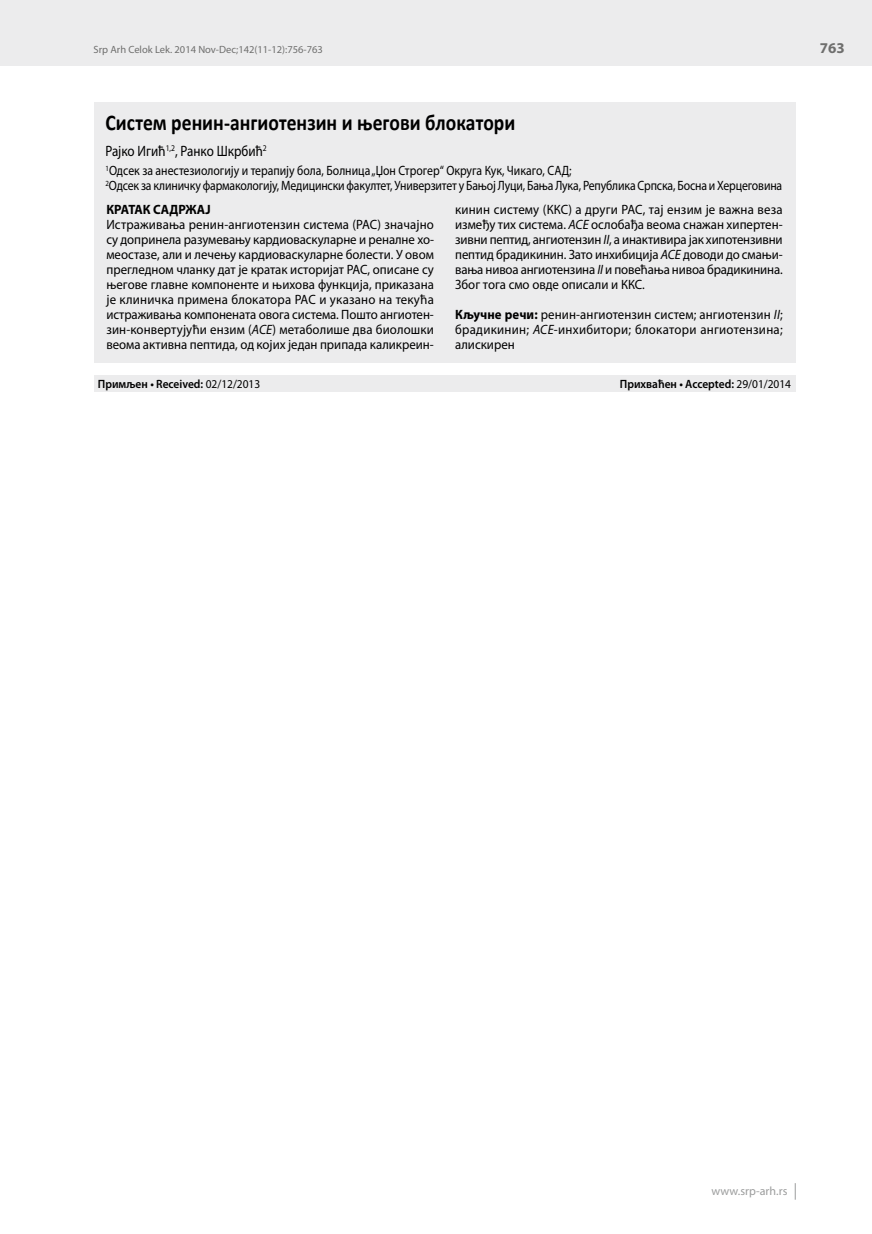
<style>
.page{position:relative;width:872px;height:1234px;background:#fff}
.page>*{position:absolute;margin:0;border:0;box-sizing:border-box;transform-origin:0 0}
.t1{font:700 22.5px "Calibri";color:#000;scale:.87 1}
.t2{font:15px "Myriad Pro";color:#000;scale:.87 1}
.t3{font:700 15px "Myriad Pro";color:#6f6f6e}
.t4{font:13.5px/15px "Myriad Pro";letter-spacing:-.005em;color:#000;text-align:justify;scale:.95 1}
.t5{font:13.5px/15px "Myriad Pro";letter-spacing:-.005em;color:#000;scale:.87 1}
.t6{font:700 13.5px "Myriad Pro";color:#000;scale:.95 1}
.t7{font:600 12px "Myriad Pro";color:#000;scale:.95 1}
.t8{font:12px "Myriad Pro";letter-spacing:.005em;color:#9c9d9d}
.t9{font:10.5px "Myriad Pro";color:#6f6f6e}
.s1{font-style:italic}
.s2{font-weight:700}
.s3{font-weight:400}
</style>
<div class="page">
<div style="left:0;top:0;width:872px;height:66px;background:#ececed"></div>
<svg style="left:795px;top:1183px;width:1px;height:16px"></svg>
<div style="left:94px;top:102px;width:701px;height:260px;background:#ececed"></div>
<div style="left:94px;top:375px;width:701px;height:16px;background:#ececed"></div>
<p class="t9" style="left:94px;top:44px;width:231px">Srp Arh Celok Lek. 2014 Nov-Dec;142(11-12):756-763</p>
<p class="t3" style="left:820px;top:40px;width:26px">763</p>
<h1 class="t1" style="left:105px;top:108px;width:472px">Систем ренин-ангиотензин и његови блокатори</h1>
<p class="t2" style="left:105px;top:143px;width:187px">Рајко Игић<sup>1,2</sup>, Ранко Шкрбић<sup>2</sup></p>
<p class="t5" style="left:105px;top:163px;width:779px"><sup>1</sup>Одсек за анестезиологију и терапију бола, Болница „Џон Строгер“ Округа Кук, Чикаго, САД;<br><sup>2</sup>Одсек за клиничку фармакологију, Медицински факултет, Универзитет у Бањој Луци, Бања Лука, Република Српска, Босна и Херцеговина</p>
<p class="t6" style="left:106px;top:202px;width:111px">КРАТАК САДРЖАЈ</p>
<p class="t4" style="left:106px;top:217px;width:346px">Истраживања ренин-ангиотензин система (РАС) значајно су допринела разумевању кардиоваскуларне и реналне хо&shy;меостазе, али и лечењу кардиоваскуларне болести. У овом прегледном чланку дат је кратак историјат РАС, описане су његове главне компоненте и њихова функција, приказана је клиничка примена блокатора РАС и указано на текућа истраживања компонената овога система. Пошто ангиотен&shy;зин-конвертујући ензим (<span class="s1">ACE</span>) метаболише два биолошки веома активна пептида, од којих један припада каликреин-</p>
<p class="t4" style="left:455px;top:202px;width:346px">кинин систему (ККС) а други РАС, тај ензим је важна веза између тих система. <span class="s1">ACE</span> ослобађа веома снажан хипертен&shy;зивни пептид, ангиотензин <span class="s1">II</span>, а инактивира јак хипотензивни пептид брадикинин. Зато инхибиција <span class="s1">ACE</span> доводи до смањи&shy;вања нивоа ангиотензина <span class="s1">II</span> и повећања нивоа брадикинина.<br>Због тога смо овде описали и ККС.</p>
<p class="t4" style="left:455px;top:307px;width:346px"><span class="s2">Кључне речи:</span> ренин-ангиотензин систем; ангиотензин <span class="s1">II</span>; брадикинин; <span class="s1">ACE</span>-инхибитори; блокатори ангиотензина; алискирен</p>
<p class="t7" style="left:98px;top:377px;width:173px">Примљен • Received: <span class="s3">02/12/2013</span></p>
<p class="t7" style="left:620px;top:377px;width:182px">Прихваћен • Accepted: <span class="s3">29/01/2014</span></p>
<p class="t8" style="left:711px;top:1184px;width:77px">www.srp-arh.rs</p>
</div>
